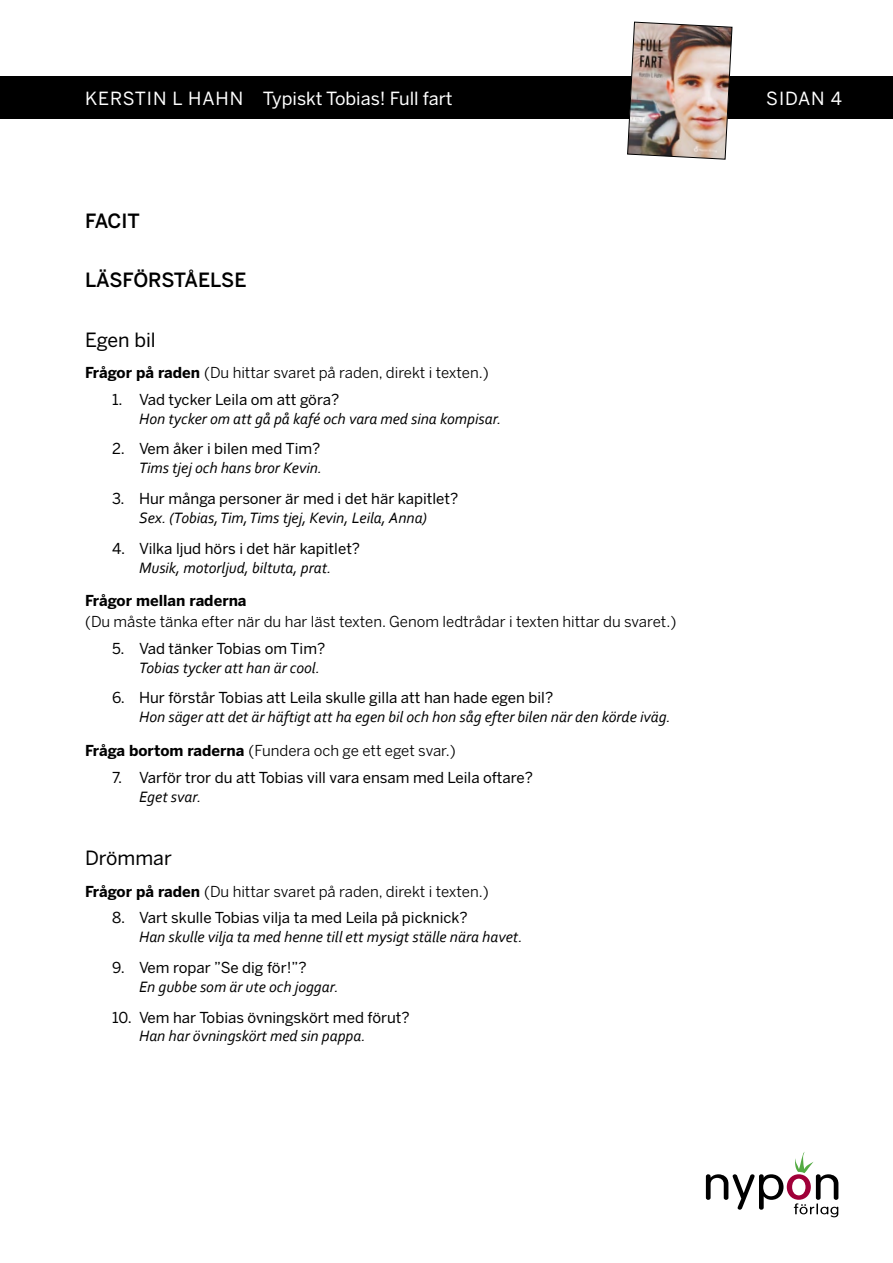
<style>
.page{position:relative;width:893px;height:1263px;background:#fff}
.page>*{position:absolute;margin:0;border:0;box-sizing:border-box;transform-origin:0 0}
.t1{font:500 19.5px "Benton Sans";letter-spacing:-.005em;color:#000}
.t2{font:19.5px "Benton Sans";color:#000}
.t3{font:18px "Benton Sans";color:#fff}
.t4{font:italic 15.75px "Corbel";color:#000}
.t5{font:15px "Benton Sans";color:#000}
.t6{font:15px "Benton Sans";color:#000}
.t7{font:700 15px "Benton Sans";color:#000}
.s1{font-weight:700}
</style>
<div class="page">
<svg style="left:706px;top:1152px;width:132px;height:65px"></svg>
<div style="left:0;top:77px;width:893px;height:42px;background:#000"></div>
<img style="left:627px;top:21px;width:106px;height:139px">
<p class="t3" style="left:85px;top:87px;width:369px">KERSTIN L HAHN Typiskt Tobias! Full fart</p>
<p class="t3" style="left:766px;top:87px;width:77px">SIDAN 4</p>
<p class="t1" style="left:85px;top:209px;width:56px">FACIT</p>
<p class="t1" style="left:85px;top:268px;width:163px">LÄSFÖRSTÅELSE</p>
<p class="t2" style="left:85px;top:328px;width:72px">Egen bil</p>
<p class="t6" style="left:85px;top:364px;width:405px"><span class="s1">Frågor på raden</span> (Du hittar svaret på raden, direkt i texten.)</p>
<p class="t5" style="left:112px;top:390px;width:229px">1. Vad tycker Leila om att göra?</p>
<p class="t4" style="left:139px;top:409px;width:364px">Hon tycker om att gå på kafé och vara med sina kompisar.</p>
<p class="t5" style="left:112px;top:440px;width:210px">2. Vem åker i bilen med Tim?</p>
<p class="t4" style="left:139px;top:458px;width:184px">Tims tjej och hans bror Kevin.</p>
<p class="t5" style="left:112px;top:489px;width:348px">3. Hur många personer är med i det här kapitlet?</p>
<p class="t4" style="left:139px;top:508px;width:290px">Sex. (Tobias, Tim, Tims tjej, Kevin, Leila, Anna)</p>
<p class="t5" style="left:112px;top:539px;width:250px">4. Vilka ljud hörs i det här kapitlet?</p>
<p class="t4" style="left:139px;top:557px;width:194px">Musik, motorljud, biltuta, prat.</p>
<p class="t7" style="left:85px;top:591px;width:163px">Frågor mellan raderna</p>
<p class="t6" style="left:85px;top:613px;width:593px">(Du måste tänka efter när du har läst texten. Genom ledtrådar i texten hittar du svaret.)</p>
<p class="t5" style="left:112px;top:639px;width:215px">5. Vad tänker Tobias om Tim?</p>
<p class="t4" style="left:139px;top:658px;width:182px">Tobias tycker att han är cool.</p>
<p class="t5" style="left:112px;top:689px;width:443px">6. Hur förstår Tobias att Leila skulle gilla att han hade egen bil?</p>
<p class="t4" style="left:139px;top:707px;width:533px">Hon säger att det är häftigt att ha egen bil och hon såg efter bilen när den körde iväg.</p>
<p class="t6" style="left:85px;top:742px;width:372px"><span class="s1">Fråga bortom raderna</span> (Fundera och ge ett eget svar.)</p>
<p class="t5" style="left:112px;top:768px;width:422px">7. Varför tror du att Tobias vill vara ensam med Leila oftare?</p>
<p class="t4" style="left:139px;top:786px;width:64px">Eget svar.</p>
<p class="t2" style="left:85px;top:846px;width:88px">Drömmar</p>
<p class="t6" style="left:85px;top:882px;width:405px"><span class="s1">Frågor på raden</span> (Du hittar svaret på raden, direkt i texten.)</p>
<p class="t5" style="left:112px;top:909px;width:357px">8. Vart skulle Tobias vilja ta med Leila på picknick?</p>
<p class="t4" style="left:139px;top:927px;width:385px">Han skulle vilja ta med henne till ett mysigt ställe nära havet.</p>
<p class="t5" style="left:112px;top:958px;width:196px">9. Vem ropar ”Se dig för!”?</p>
<p class="t4" style="left:139px;top:977px;width:201px">En gubbe som är ute och joggar.</p>
<p class="t5" style="left:112px;top:1008px;width:299px">10. Vem har Tobias övningskört med förut?</p>
<p class="t4" style="left:139px;top:1026px;width:228px">Han har övningskört med sin pappa.</p>
</div>
